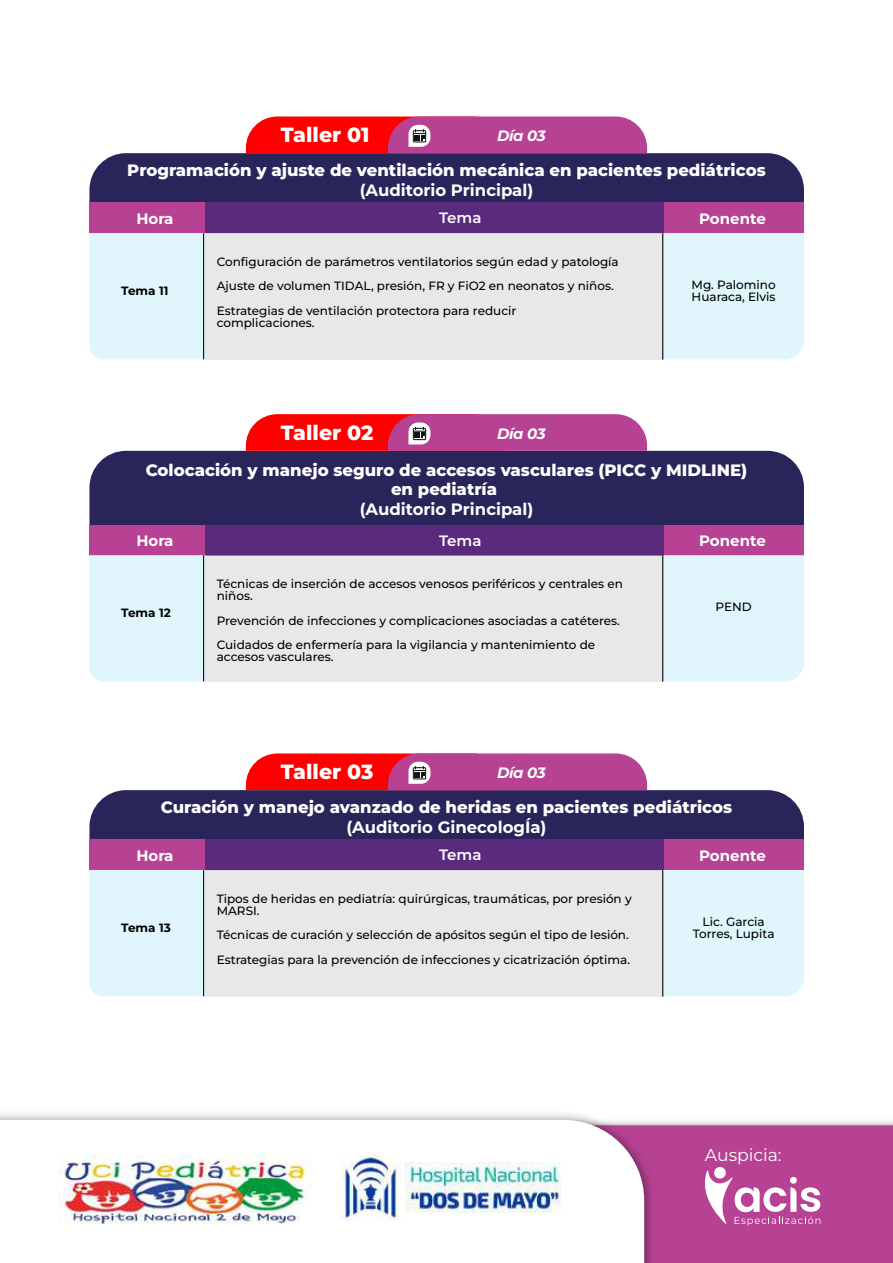
<style>
.page{position:relative;width:893px;height:1263px;background:#fff}
.page>*{position:absolute;margin:0;border:0;box-sizing:border-box;transform-origin:0 0}
.t1{font:800 20.55px "Montserrat";color:#fff}
.t2{font:17.25px "Montserrat";color:#fff}
.t3{font:800 16.5px/19.5px "Montserrat";color:#fff;text-align:center}
.t4{font:700 16.5px "Montserrat";color:#fff}
.t5{font:700 15px "Montserrat";color:#fff}
.t6{font:italic 700 15px "Montserrat";letter-spacing:-.02em;color:#fff}
.t7{font:600 15px "Montserrat";color:#fff}
.t8{font:500 12px/12.1px "Montserrat";color:#000}
.t9{font:700 12px "Montserrat";color:#000}
</style>
<div class="page">
<div style="left:89px;top:153px;width:715px;height:50px;background:#29255a"></div>
<svg style="left:246px;top:117px;width:401px;height:36px;background:#d23363"></svg>
<div style="left:89px;top:203px;width:118px;height:30px;background:#b74293"></div>
<div style="left:662px;top:203px;width:142px;height:30px;background:#b74293"></div>
<div style="left:205px;top:203px;width:459px;height:30px;background:#5a2a7d"></div>
<div style="left:89px;top:233px;width:116px;height:126px;background:#e0f5fc"></div>
<div style="left:663px;top:233px;width:141px;height:126px;background:#e0f5fc"></div>
<div style="left:205px;top:233px;width:458px;height:126px;background:#e8e8e8"></div>
<hr style="left:203px;top:233px;width:1px;height:126px;background:#000">
<hr style="left:662px;top:233px;width:1px;height:127px;background:#000">
<div style="left:89px;top:451px;width:715px;height:74px;background:#29255a"></div>
<svg style="left:246px;top:414px;width:401px;height:37px;background:#d23464"></svg>
<div style="left:89px;top:525px;width:118px;height:30px;background:#b74293"></div>
<div style="left:662px;top:525px;width:142px;height:30px;background:#b74293"></div>
<div style="left:205px;top:525px;width:459px;height:30px;background:#5a2a7d"></div>
<div style="left:89px;top:555px;width:116px;height:126px;background:#e0f5fc"></div>
<div style="left:663px;top:555px;width:141px;height:126px;background:#e0f5fc"></div>
<div style="left:205px;top:555px;width:458px;height:126px;background:#e8e8e8"></div>
<hr style="left:203px;top:555px;width:1px;height:126px;background:#000">
<hr style="left:662px;top:555px;width:1px;height:127px;background:#000">
<div style="left:89px;top:790px;width:715px;height:50px;background:#29255a"></div>
<svg style="left:246px;top:753px;width:401px;height:37px;background:#d33564"></svg>
<div style="left:89px;top:840px;width:118px;height:30px;background:#b74293"></div>
<div style="left:662px;top:840px;width:142px;height:30px;background:#b74293"></div>
<div style="left:205px;top:840px;width:459px;height:30px;background:#5a2a7d"></div>
<div style="left:89px;top:870px;width:116px;height:126px;background:#e0f5fc"></div>
<div style="left:663px;top:870px;width:141px;height:126px;background:#e0f5fc"></div>
<div style="left:205px;top:870px;width:458px;height:126px;background:#e8e8e8"></div>
<hr style="left:203px;top:870px;width:1px;height:126px;background:#000">
<hr style="left:662px;top:870px;width:1px;height:126px;background:#000">
<div style="left:661px;top:1125px;width:232px;height:138px;background:#b74293"></div>
<svg style="left:701px;top:1167px;width:119px;height:59px"></svg>
<img style="left:0;top:1113px;width:661px;height:150px">
<svg style="left:0;top:1120px;width:644px;height:143px"></svg>
<img style="left:59px;top:1155px;width:253px;height:71px">
<img style="left:342px;top:1155px;width:59px;height:65px">
<img style="left:406px;top:1163px;width:158px;height:49px">
<h1 class="t1" style="left:281px;top:120px;width:90px">Taller 01</h1>
<p class="t6" style="left:497px;top:125px;width:50px">Día 03</p>
<h3 class="t3" style="left:127px;top:160px;width:640px">Programación y ajuste de ventilación mecánica en pacientes pediátricos</h3>
<h3 class="t4" style="left:360px;top:178px;width:175px">(Auditorio Principal)</h3>
<p class="t5" style="left:136px;top:208px;width:39px">Hora</p>
<p class="t7" style="left:439px;top:208px;width:44px">Tema</p>
<p class="t5" style="left:699px;top:208px;width:68px">Ponente</p>
<p class="t8" style="left:217px;top:249px;width:404px;line-height:24.3px">Configuración de parámetros ventilatorios según edad y patología<br>Ajuste de volumen TIDAL, presión, FR y FiO2 en neonatos y niños.<br>Estrategias de ventilación protectora para reducir</p>
<p class="t8" style="left:217px;top:316px;width:99px">complicaciones.</p>
<p class="t9" style="left:121px;top:282px;width:49px">Tema 11</p>
<p class="t8" style="left:691px;top:278px;width:86px">Mg. Palomino<br>Huaraca, Elvis</p>
<h1 class="t1" style="left:281px;top:418px;width:94px">Taller 02</h1>
<p class="t6" style="left:497px;top:422px;width:50px">Día 03</p>
<h3 class="t3" style="left:146px;top:459px;width:603px">Colocación y manejo seguro de accesos vasculares (PICC y MIDLINE) en pediatría</h3>
<h3 class="t4" style="left:360px;top:497px;width:175px">(Auditorio Principal)</h3>
<p class="t5" style="left:136px;top:530px;width:39px">Hora</p>
<p class="t7" style="left:439px;top:530px;width:44px">Tema</p>
<p class="t5" style="left:699px;top:530px;width:68px">Ponente</p>
<p class="t9" style="left:121px;top:604px;width:51px">Tema 12</p>
<p class="t8" style="left:217px;top:577px;width:408px">Técnicas de inserción de accesos venosos periféricos y centrales en niños.</p>
<p class="t8" style="left:217px;top:608px;width:405px;line-height:24.3px">Prevención de infecciones y complicaciones asociadas a catéteres.<br>Cuidados de enfermería para la vigilancia y mantenimiento de</p>
<p class="t8" style="left:217px;top:650px;width:118px">accesos vasculares.</p>
<h1 class="t1" style="left:281px;top:757px;width:94px">Taller 03</h1>
<p class="t6" style="left:497px;top:762px;width:50px">Día 03</p>
<p class="t8" style="left:715px;top:600px;width:38px">PEND</p>
<h3 class="t3" style="left:161px;top:797px;width:573px">Curación y manejo avanzado de heridas en pacientes pediátricos</h3>
<h3 class="t4" style="left:346px;top:815px;width:202px">(Auditorio GinecologÍa)</h3>
<p class="t5" style="left:136px;top:844px;width:39px">Hora</p>
<p class="t7" style="left:439px;top:844px;width:44px">Tema</p>
<p class="t5" style="left:699px;top:845px;width:68px">Ponente</p>
<p class="t8" style="left:217px;top:892px;width:416px">Tipos de heridas en pediatría: quirúrgicas, traumáticas, por presión y<br>MARSI.</p>
<p class="t8" style="left:217px;top:922px;width:415px;line-height:24.3px">Técnicas de curación y selección de apósitos según el tipo de lesión.<br>Estrategias para la prevención de infecciones y cicatrización óptima.</p>
<p class="t9" style="left:121px;top:919px;width:51px">Tema 13</p>
<p class="t8" style="left:693px;top:915px;width:83px;text-align:center">Lic. Garcia<br>Torres, Lupita</p>
<h2 class="t2" style="left:705px;top:1143px;width:78px">Auspicia:</h2>
</div>
